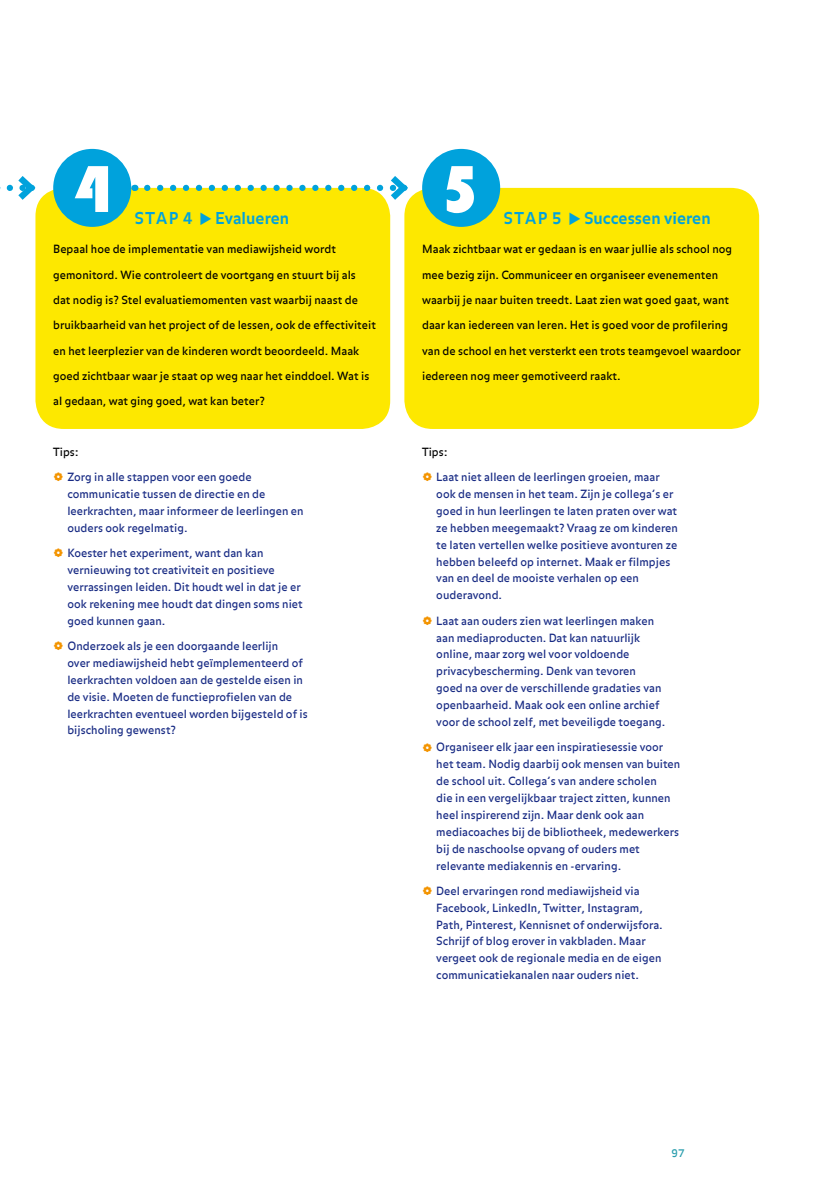
<style>
.page{position:relative;width:823px;height:1177px;background:#fff}
.page>*{position:absolute;margin:0;border:0;box-sizing:border-box;transform-origin:0 0}
.t1{font:68.75px "Bauhaus 93";color:#fff}
.t2{font:700 16.25px "Balance";letter-spacing:.005em;color:#00a2dc}
.t3{font:11.25px/16.9px "Balance";letter-spacing:.005em;color:#162983}
.t4{font:11.25px "Balance";letter-spacing:.005em;color:#000}
.t5{font:11.25px "Balance";color:#289dad}
.s1{font-size:17px}
.s2{font-weight:400}
.s3{color:#f39400}
</style>
<div class="page">
<div style="left:35px;top:188px;width:355px;height:241px;background:#fde800;border-radius:28px"></div>
<div style="left:404px;top:188px;width:354px;height:241px;background:#fde800;border-radius:28px"></div>
<div style="left:53px;top:149px;width:78px;height:78px;background:#00a2dc;border-radius:50%"></div>
<div style="left:422px;top:149px;width:78px;height:78px;background:#00a2dc;border-radius:50%"></div>
<svg style="left:0;top:176px;width:40px;height:30px"></svg>
<svg style="left:147px;top:176px;width:265px;height:30px"></svg>
<h1 class="t1" style="left:72px;top:150px;width:40px">4</h1>
<h1 class="t1" style="left:440px;top:150px;width:40px">5</h1>
<h2 class="t2" style="left:134px;top:209px;width:12px">stap</h2>
<h2 class="t2" style="left:183px;top:209px;width:107px"><span class="s1">4</span> <span class="s2">∑</span> Evalueren</h2>
<p class="t4" style="left:53px;top:243px;width:284px">Bepaal hoe de implementatie van mediawijsheid wordt</p>
<p class="t4" style="left:53px;top:268px;width:304px">gemonitord. Wie controleert de voortgang en stuurt bij als</p>
<p class="t4" style="left:53px;top:293px;width:306px">dat nodig is? Stel evaluatiemomenten vast waarbij naast de</p>
<p class="t4" style="left:53px;top:318px;width:324px">bruikbaarheid van het project of de lessen, ook de effectiviteit</p>
<p class="t4" style="left:53px;top:344px;width:307px">en het leerplezier van de kinderen wordt beoordeeld. Maak</p>
<p class="t4" style="left:53px;top:369px;width:317px">goed zichtbaar waar je staat op weg naar het einddoel. Wat is</p>
<p class="t4" style="left:53px;top:394px;width:213px">al gedaan, wat ging goed, wat kan beter?</p>
<h2 class="t2" style="left:503px;top:209px;width:12px">stap</h2>
<h2 class="t2" style="left:552px;top:209px;width:160px"><span class="s1">5</span> <span class="s2">∑</span> Successen vieren</h2>
<p class="t4" style="left:422px;top:243px;width:311px">Maak zichtbaar wat er gedaan is en waar jullie als school nog</p>
<p class="t4" style="left:422px;top:268px;width:297px">mee bezig zijn. Communiceer en organiseer evenementen</p>
<p class="t4" style="left:422px;top:293px;width:308px">waarbij je naar buiten treedt. Laat zien wat goed gaat, want</p>
<p class="t4" style="left:422px;top:318px;width:307px">daar kan iedereen van leren. Het is goed voor de profilering</p>
<p class="t4" style="left:422px;top:344px;width:320px">van de school en het versterkt een trots teamgevoel waardoor</p>
<p class="t4" style="left:422px;top:369px;width:200px">iedereen nog meer gemotiveerd raakt.</p>
<p class="t4" style="left:53px;top:445px;width:27px">Tips:</p>
<p class="t3" style="left:67px;top:469px;width:238px;text-indent:-14px"><span class="s3">∏</span> Zorg in alle stappen voor een goede communicatie tussen de directie en de leerkrachten, maar informeer de leerlingen en ouders ook regelmatig.</p>
<p class="t3" style="left:67px;top:545px;width:237px;text-indent:-14px"><span class="s3">∏</span> Koester het experiment, want dan kan vernieuwing tot creativiteit en positieve verrassingen leiden. Dit houdt wel in dat je er ook rekening mee houdt dat dingen soms niet goed kunnen gaan.</p>
<p class="t3" style="left:67px;top:638px;width:242px;text-indent:-14px"><span class="s3">∏</span> Onderzoek als je een doorgaande leerlijn<br>over mediawijsheid hebt geïmplementeerd of leerkrachten voldoen aan de gestelde eisen in de visie. Moeten de functieprofielen van de leerkrachten eventueel worden bijgesteld of is bijscholing gewenst?</p>
<p class="t4" style="left:422px;top:445px;width:27px">Tips:</p>
<p class="t3" style="left:436px;top:469px;width:243px;text-indent:-14px"><span class="s3">∏</span> Laat niet alleen de leerlingen groeien, maar ook de mensen in het team. Zijn je collega’s er goed in hun leerlingen te laten praten over wat ze hebben meegemaakt? Vraag ze om kinderen te laten vertellen welke positieve avonturen ze hebben beleefd op internet. Maak er filmpjes van en deel de mooiste verhalen op een ouderavond.</p>
<p class="t3" style="left:436px;top:613px;width:230px;text-indent:-14px"><span class="s3">∏</span> Laat aan ouders zien wat leerlingen maken aan mediaproducten. Dat kan natuurlijk online, maar zorg wel voor voldoende privacybescherming. Denk van tevoren<br>goed na over de verschillende gradaties van openbaarheid. Maak ook een online archief voor de school zelf, met beveiligde toegang.</p>
<p class="t3" style="left:436px;top:739px;width:245px;text-indent:-14px"><span class="s3">∏</span> Organiseer elk jaar een inspiratiesessie voor het team. Nodig daarbij ook mensen van buiten de school uit. Collega’s van andere scholen<br>die in een vergelijkbaar traject zitten, kunnen heel inspirerend zijn. Maar denk ook aan mediacoaches bij de bibliotheek, medewerkers bij de naschoolse opvang of ouders met relevante mediakennis en -ervaring.</p>
<p class="t3" style="left:436px;top:883px;width:228px;text-indent:-14px"><span class="s3">∏</span> Deel ervaringen rond mediawijsheid via Facebook, LinkedIn, Twitter, Instagram, Path, Pinterest, Kennisnet of onderwijsfora.<br>Schrijf of blog erover in vakbladen. Maar vergeet ook de regionale media en de eigen communicatiekanalen naar ouders niet.</p>
<p class="t5" style="left:671px;top:1145px;width:14px">97</p>
</div>
